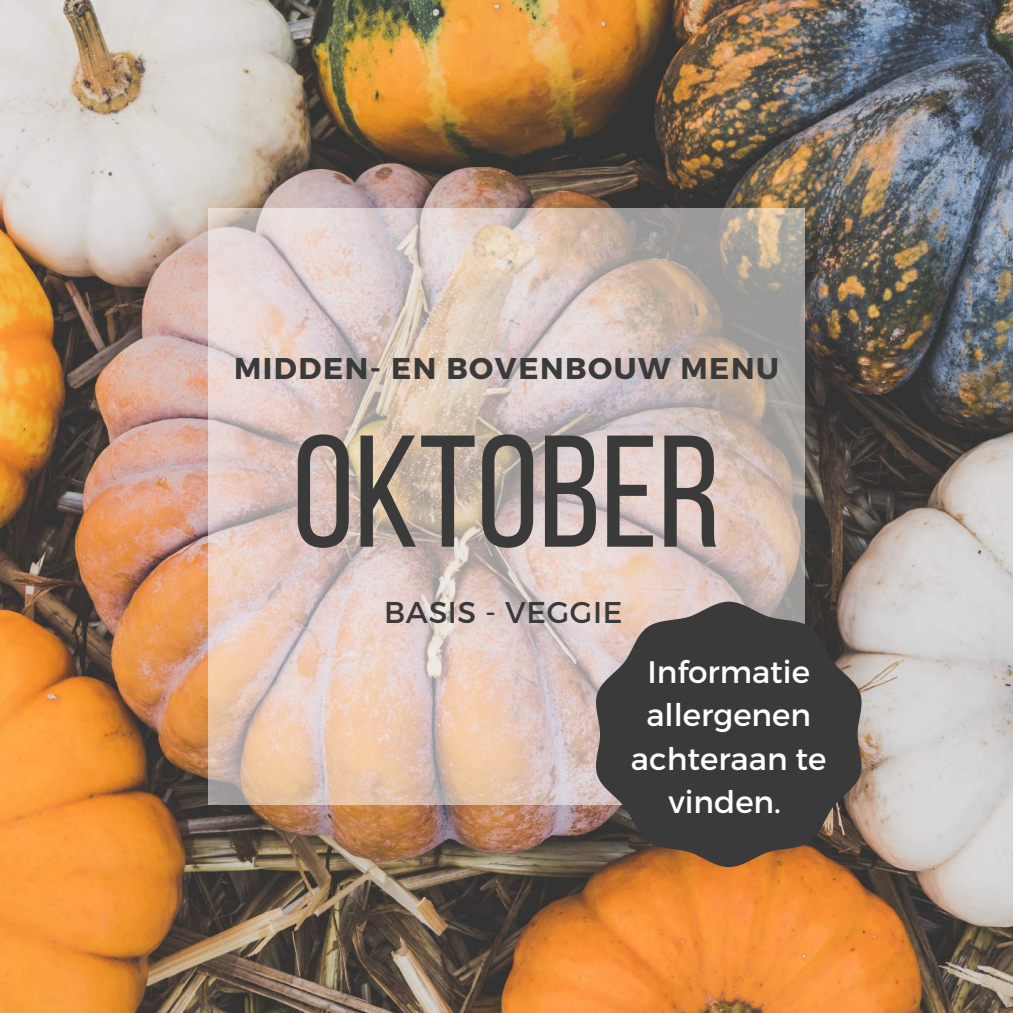
<style>
.page{position:relative;width:1013px;height:1013px;background:#fff}
.page>*{position:absolute;margin:0;border:0;box-sizing:border-box;transform-origin:0 0}
.t1{font:158.75px "Bebas Neue";color:#3a3a3a}
.t2{font:31px/43.4px "Montserrat";color:#fff;text-align:center}
.t3{font:700 30px "Montserrat";letter-spacing:.05em;color:#3a3a3a}
.t4{font:30px "Montserrat";letter-spacing:.02em;color:#3a3a3a}
</style>
<div class="page">
<img style="left:0;top:0;width:1012px;height:1012px">
<svg style="left:208px;top:208px;width:596px;height:596px;background:#d7c4bb"></svg>
<svg style="left:593px;top:601px;width:271px;height:266px;background:#544d49"></svg>
<p class="t3" style="left:234px;top:349px;width:546px">MIDDEN- EN BOVENBOUW MENU</p>
<h1 class="t1" style="left:292px;top:427px;width:429px">OKTOBER</h1>
<p class="t4" style="left:384px;top:593px;width:240px">BASIS - VEGGIE</p>
<p class="t2" style="left:631px;top:648px;width:197px">Informatie allergenen achteraan te vinden.</p>
</div>
